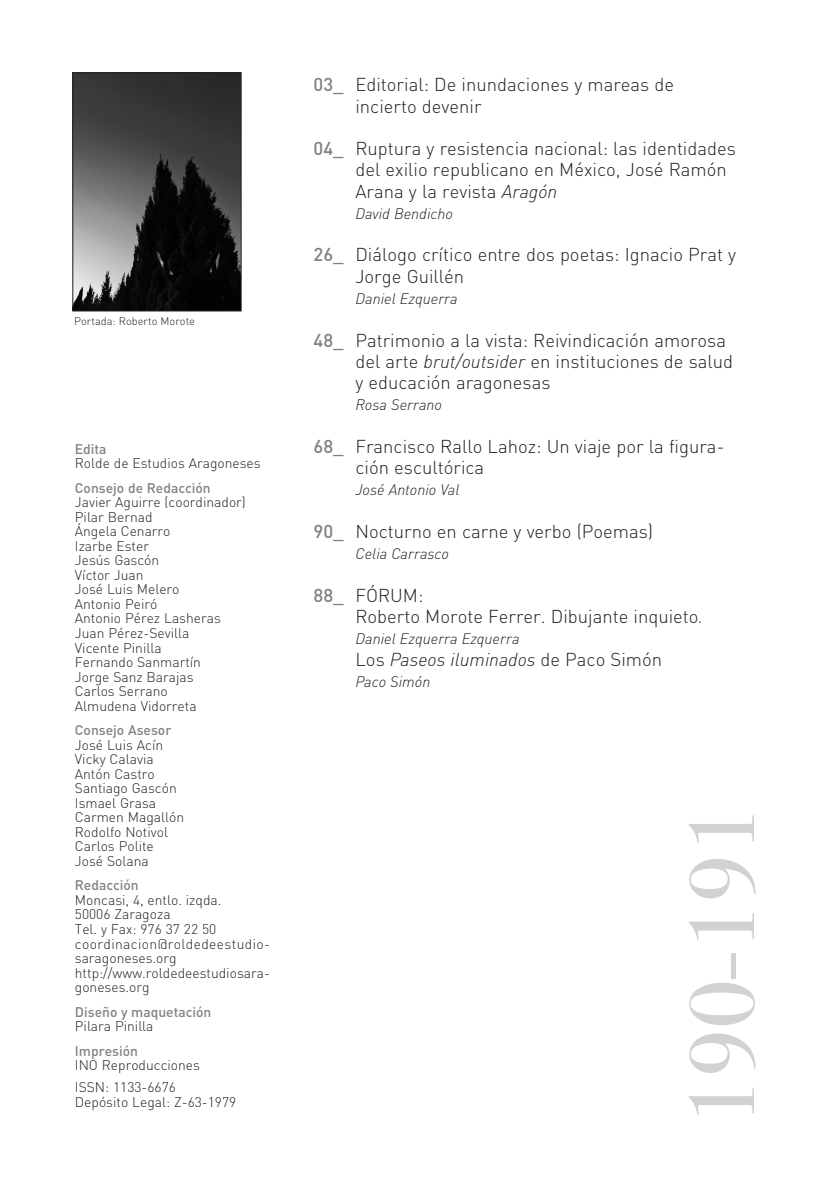
<style>
.page{position:relative;width:815px;height:1187px;background:#fff}
.page>*{position:absolute;margin:0;border:0;box-sizing:border-box;transform-origin:0 0}
.t1{font:91.7px "Bodoni Svty Two ITCTT";color:#d1d2d4}
.t2{font:300 18.38px/21.3px "DIN";color:#231f20}
.t3{font:italic 300 18.38px "DIN";color:#231f20}
.t4{font:italic 300 15.05px "DIN";color:#231f20}
.t5{font:300 13.83px/14.5px "DIN";color:#231f20}
.t6{font:500 13.83px "DIN";color:#808285}
.t7{font:300 11.03px "DIN";color:#231f20}
.s1{font-weight:500;color:#808285}
.s2{font-style:italic}
.s3{font-style:normal}
</style>
<div class="page">
<img style="left:75px;top:75px;width:164px;height:234px">
<div style="left:73px;top:73px;width:168px;height:238px;border:1px solid #231f20"></div>
<p class="t7" style="left:74px;top:315px;width:122px">Portada: Roberto Morote</p>
<p class="t6" style="left:75px;top:441px;width:33px">Edita</p>
<p class="t5" style="left:75px;top:456px;width:187px">Rolde de Estudios Aragoneses</p>
<p class="t6" style="left:75px;top:480px;width:137px">Consejo de Redacción</p>
<p class="t5" style="left:75px;top:495px;width:172px">Javier Aguirre (coordinador)<br>Pilar Bernad<br>Ángela Cenarro<br>Izarbe Ester<br>Jesús Gascón<br>Víctor Juan<br>José Luis Melero<br>Antonio Peiró<br>Antonio Pérez Lasheras<br>Juan Pérez-Sevilla<br>Vicente Pinilla<br>Fernando Sanmartín<br>Jorge Sanz Barajas<br>Carlos Serrano<br>Almudena Vidorreta</p>
<p class="t6" style="left:75px;top:722px;width:98px">Consejo Asesor</p>
<p class="t5" style="left:75px;top:737px;width:111px">José Luis Acín<br>Vicky Calavia<br>Antón Castro<br>Santiago Gascón<br>Ismael Grasa<br>Carmen Magallón<br>Rodolfo Notivol<br>Carlos Polite<br>José Solana</p>
<p class="t6" style="left:75px;top:877px;width:65px">Redacción</p>
<p class="t5" style="left:75px;top:892px;width:197px">Moncasi, 4, entlo. izqda.<br>50006 Zaragoza<br>Tel. y Fax: 976 37 22 50 coordinacion@roldedeestudio&shy;saragoneses.org http://www.roldedeestudiosara&shy;goneses.org</p>
<p class="t6" style="left:75px;top:1003px;width:138px">Diseño y maquetación</p>
<p class="t5" style="left:75px;top:1019px;width:80px">Pilara Pinilla</p>
<p class="t6" style="left:75px;top:1042px;width:65px">Impresión</p>
<p class="t5" style="left:75px;top:1054px;width:127px;line-height:22.1px">INO Reproducciones<br>ISSN: 1133-6676</p>
<p class="t5" style="left:75px;top:1094px;width:163px">Depósito Legal: Z-63-1979</p>
<h2 class="t2" style="left:355px;top:74px;width:320px;text-indent:-42px"><span class="s1">03_</span> Editorial: De inundaciones y mareas de incierto devenir</h2>
<h2 class="t2" style="left:355px;top:138px;width:382px;text-indent:-42px"><span class="s1">04_</span> Ruptura y resistencia nacional: las identidades del exilio republicano en México, José Ramón<br>Arana y la revista <span class="s2">Aragón</span></h2>
<p class="t4" style="left:355px;top:208px;width:99px">David Bendicho</p>
<h2 class="t2" style="left:355px;top:244px;width:382px;text-indent:-42px"><span class="s1">26_</span> Diálogo crítico entre dos poetas: Ignacio Prat y<br>Jorge Guillén</h2>
<p class="t4" style="left:355px;top:293px;width:104px">Daniel Ezquerra</p>
<h2 class="t2" style="left:355px;top:329px;width:379px;text-indent:-42px"><span class="s1">48_</span> Patrimonio a la vista: Reivindicación amorosa del arte <span class="s2">brut/outsider</span> en instituciones de salud y educación aragonesas</h2>
<p class="t4" style="left:355px;top:399px;width:88px">Rosa Serrano</p>
<h2 class="t2" style="left:355px;top:436px;width:370px;text-indent:-42px"><span class="s1">68_</span> Francisco Rallo Lahoz: Un viaje por la figura&shy;ción escultórica</h2>
<p class="t4" style="left:355px;top:485px;width:106px">José Antonio Val</p>
<h2 class="t2" style="left:313px;top:521px;width:341px"><span class="s1">90_</span> Nocturno en carne y verbo (Poemas)</h2>
<p class="t4" style="left:355px;top:548px;width:95px">Celia Carrasco</p>
<h2 class="t2" style="left:355px;top:585px;width:349px;text-indent:-42px"><span class="s1">88_</span> FÓRUM:<br>Roberto Morote Ferrer. Dibujante inquieto<span class="s2">.</span></h2>
<p class="t4" style="left:355px;top:633px;width:165px">Daniel Ezquerra Ezquerra</p>
<h2 class="t3" style="left:355px;top:652px;width:308px"><span class="s3">Los</span> Paseos iluminados <span class="s3">de Paco Simón</span></h2>
<p class="t4" style="left:355px;top:676px;width:76px">Paco Simón</p>
<h1 class="t1" style="left:647px;top:1126px;width:322px;rotate:-90deg">190-191</h1>
</div>
